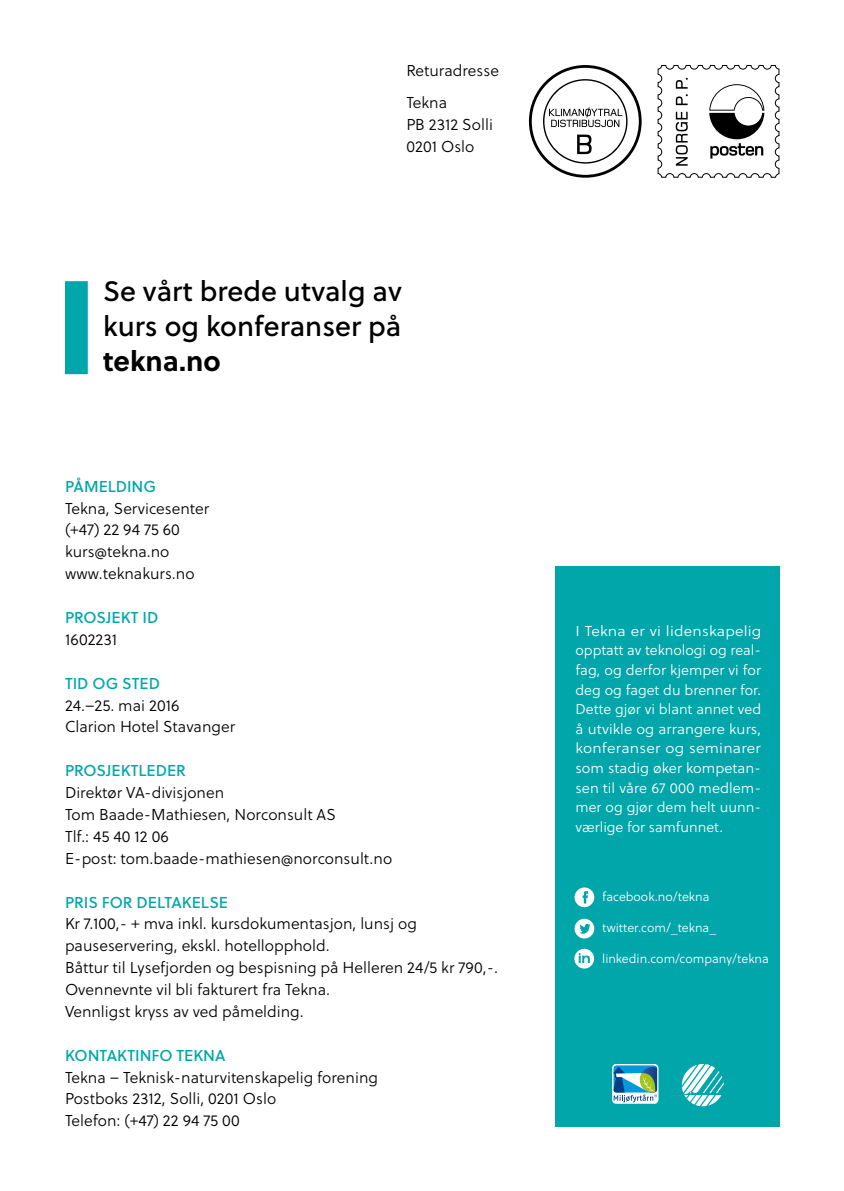
<style>
.page{position:relative;width:844px;height:1191px;background:#fff}
.page>*{position:absolute;margin:0;border:0;box-sizing:border-box;transform-origin:0 0}
.t1{font:28px/35px "Soleil Bk";color:#000}
.t2{font:700 28px "Soleil";color:#000}
.t3{font:15.75px/21.9px "Soleil Lt";color:#000}
.t4{font:15.75px "Soleil Bk";color:#00a6aa}
.t5{font:14.35px/19.6px "Soleil Lt";color:#fff;text-align:justify;scale:1.08 1}
.t6{font:12.6px "Soleil Lt";color:#fff}
</style>
<div class="page">
<div style="left:555px;top:566px;width:224px;height:560px;background:#00a6aa"></div>
<div style="left:65px;top:281px;width:23px;height:93px;background:#00a6aa"></div>
<svg style="left:528px;top:65px;width:113px;height:113px"></svg>
<svg style="left:657px;top:65px;width:122px;height:113px"></svg>
<svg style="left:612px;top:1064px;width:46px;height:39px"></svg>
<svg style="left:613px;top:1065px;width:44px;height:27px"></svg>
<svg style="left:613px;top:1066px;width:44px;height:36px;background:#70abb7"></svg>
<svg style="left:681px;top:1064px;width:42px;height:42px"></svg>
<svg style="left:574px;top:887px;width:20px;height:20px"></svg>
<svg style="left:574px;top:918px;width:20px;height:20px"></svg>
<svg style="left:574px;top:948px;width:20px;height:20px"></svg>
<p class="t3" style="left:406px;top:55px;width:94px;line-height:31.5px">Returadresse<br>Tekna</p>
<p class="t3" style="left:406px;top:113px;width:88px">PB 2312 Solli<br>0201 Oslo</p>
<h1 class="t1" style="left:103px;top:273px;width:300px">Se vårt brede utvalg av kurs og konferanser på</h1>
<h1 class="t2" style="left:103px;top:340px;width:119px">tekna.no</h1>
<p class="t4" style="left:65px;top:474px;width:93px">PÅMELDING</p>
<p class="t3" style="left:65px;top:497px;width:146px">Tekna, Servicesenter (+47) 22 94 75 60 kurs@tekna.no www.teknakurs.no</p>
<p class="t4" style="left:65px;top:605px;width:95px">PROSJEKT ID</p>
<p class="t3" style="left:65px;top:628px;width:54px">1602231</p>
<p class="t4" style="left:65px;top:671px;width:96px">TID OG STED</p>
<p class="t3" style="left:65px;top:694px;width:172px">24.–25. mai 2016<br>Clarion Hotel Stavanger</p>
<p class="t4" style="left:65px;top:758px;width:122px">PROSJEKTLEDER</p>
<p class="t3" style="left:65px;top:781px;width:328px">Direktør VA-divisjonen<br>Tom Baade-Mathiesen, Norconsult AS<br>Tlf.: 45 40 12 06<br>E-post: tom.baade-mathiesen@norconsult.no</p>
<p class="t4" style="left:65px;top:890px;width:164px">PRIS FOR DELTAKELSE</p>
<p class="t3" style="left:65px;top:912px;width:434px">Kr 7.100,- + mva inkl. kursdokumentasjon, lunsj og pauseservering, ekskl. hotellopphold.<br>Båttur til Lysefjorden og bespisning på Helleren 24/5 kr 790,-.<br>Ovennevnte vil bli fakturert fra Tekna.<br>Vennligst kryss av ved påmelding.</p>
<p class="t4" style="left:65px;top:1043px;width:162px">KONTAKTINFO TEKNA</p>
<p class="t3" style="left:65px;top:1066px;width:314px">Tekna – Teknisk-naturvitenskapelig forening<br>Postboks 2312, Solli, 0201 Oslo<br>Telefon: (+47) 22 94 75 00</p>
<p class="t5" style="left:575px;top:621px;width:173px">I Tekna er vi lidenskapelig opptatt av teknologi og real&shy;fag, og derfor kjemper vi for deg og faget du brenner for.<br>Dette gjør vi blant annet ved å utvikle og arrangere kurs, konferanser og seminarer som stadig øker kompetan&shy;sen til våre 67 000 medlem&shy;mer og gjør dem helt uunn&shy;værlige for samfunnet.</p>
<p class="t6" style="left:602px;top:887px;width:109px">facebook.no/tekna</p>
<p class="t6" style="left:602px;top:918px;width:115px">twitter.com/_tekna_</p>
<p class="t6" style="left:602px;top:949px;width:168px">linkedin.com/company/tekna</p>
</div>
